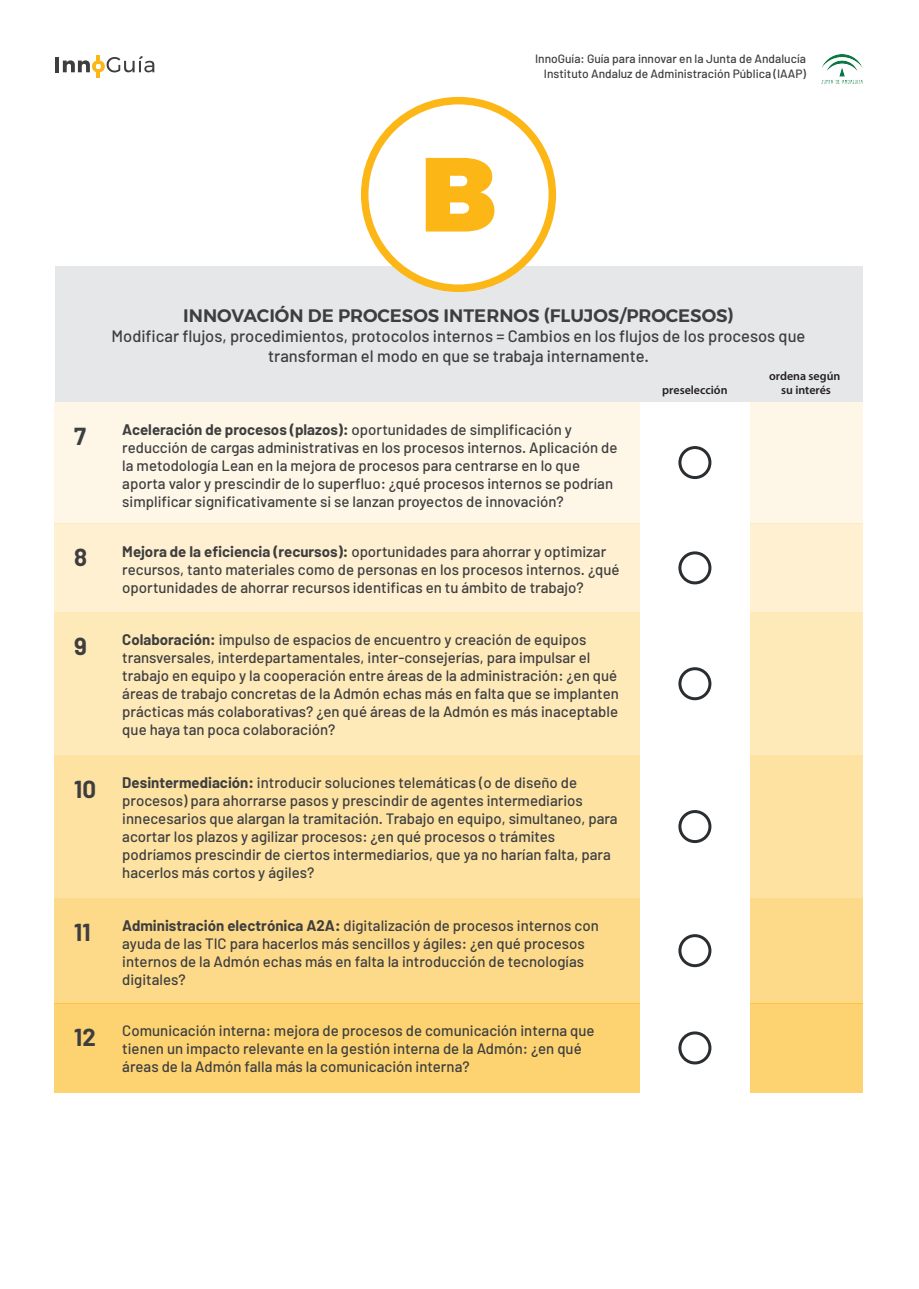
<style>
.page{position:relative;width:919px;height:1289px;background:#fff}
.page>*{position:absolute;margin:0;border:0;box-sizing:border-box;transform-origin:0 0}
.t1{font:900 105px "Montserrat";color:#fcb615}
.t2{font:700 24px "Barlow";color:#3e3e3f}
.t3{font:600 18px "Montserrat";color:#3e3e3f}
.t4{font:500 16.5px/19.8px "Barlow";color:#3e3e3f;text-align:center}
.t5{font:500 15px/18px "Barlow";color:#3e3e3f}
.t6{font:500 12px/14.4px "Barlow";color:#3e3e3f;text-align:right}
.t7{font:600 12px/14.4px "Myriad Pro";color:#231f20;text-align:center}
.s1{font-weight:700}
</style>
<div class="page">
<div style="left:55px;top:266px;width:807px;height:135px;background:#e6e7e9"></div>
<div style="left:365px;top:101px;width:187px;height:187px;background:#fff;border-radius:50%"></div>
<div style="left:361px;top:97px;width:195px;height:195px;border:8px solid #fcb615;border-radius:50%"></div>
<div style="left:678px;top:446px;width:33px;height:33px;border:3px solid #2a2e31;border-radius:50%"></div>
<div style="left:55px;top:401px;width:585px;height:122px;background:#fef7e8"></div>
<div style="left:55px;top:523px;width:585px;height:89px;background:#fef0d1"></div>
<div style="left:55px;top:612px;width:585px;height:143px;background:#fee9b9"></div>
<div style="left:55px;top:755px;width:585px;height:142px;background:#fde2a2"></div>
<div style="left:55px;top:897px;width:585px;height:106px;background:#fdda8a"></div>
<div style="left:55px;top:1003px;width:585px;height:89px;background:#fdd372"></div>
<div style="left:749px;top:401px;width:113px;height:122px;background:#fef7e8"></div>
<div style="left:749px;top:523px;width:113px;height:89px;background:#fef0d1"></div>
<div style="left:749px;top:612px;width:113px;height:143px;background:#fee9b9"></div>
<div style="left:749px;top:755px;width:113px;height:142px;background:#fde2a2"></div>
<div style="left:749px;top:897px;width:113px;height:106px;background:#fdda8a"></div>
<div style="left:749px;top:1003px;width:113px;height:89px;background:#fdd372"></div>
<div style="left:678px;top:551px;width:33px;height:33px;border:3px solid #2a2e31;border-radius:50%"></div>
<div style="left:678px;top:667px;width:33px;height:33px;border:3px solid #2a2e31;border-radius:50%"></div>
<div style="left:678px;top:810px;width:33px;height:33px;border:3px solid #2a2e31;border-radius:50%"></div>
<div style="left:678px;top:934px;width:33px;height:33px;border:3px solid #2a2e31;border-radius:50%"></div>
<div style="left:678px;top:1031px;width:33px;height:33px;border:3px solid #2a2e31;border-radius:50%"></div>
<hr style="left:55px;top:57px;width:4px;height:15px;background:#3e3e3f">
<svg style="left:63px;top:55px;width:91px;height:23px"></svg>
<img style="left:821px;top:55px;width:41px;height:28px">
<p class="t6" style="left:535px;top:51px;width:272px">InnoGuía: Guía para innovar en la Junta de Andalucía<br>Instituto Andaluz de Administración Pública (IAAP)</p>
<h1 class="t1" style="left:420px;top:108px;width:78px">B</h1>
<h2 class="t2" style="left:74px;top:421px;width:13px">7</h2>
<h2 class="t2" style="left:74px;top:543px;width:14px">8</h2>
<h2 class="t2" style="left:74px;top:631px;width:14px">9</h2>
<h2 class="t2" style="left:74px;top:774px;width:23px">10</h2>
<h2 class="t2" style="left:74px;top:917px;width:18px">11</h2>
<h2 class="t2" style="left:74px;top:1022px;width:23px">12</h2>
<p class="t3" style="left:183px;top:301px;width:552px">INNOVACIÓN DE PROCESOS INTERNOS (FLUJOS/PROCESOS)</p>
<p class="t4" style="left:112px;top:325px;width:695px">Modificar flujos, procedimientos, protocolos internos = Cambios en los flujos de los procesos que transforman el modo en que se trabaja internamente.</p>
<p class="t5" style="left:122px;top:420px;width:496px"><span class="s1">Aceleración de procesos (plazos):</span> oportunidades de simplificación y reducción de cargas administrativas en los procesos internos. Aplicación de la metodología Lean en la mejora de procesos para centrarse en lo que aporta valor y prescindir de lo superfluo: ¿qué procesos internos se podrían simplificar significativamente si se lanzan proyectos de innovación?</p>
<p class="t5" style="left:122px;top:542px;width:498px"><span class="s1">Mejora de la eficiencia (recursos):</span> oportunidades para ahorrar y optimizar recursos, tanto materiales como de personas en los procesos internos. ¿qué oportunidades de ahorrar recursos identificas en tu ámbito de trabajo?</p>
<p class="t5" style="left:122px;top:630px;width:498px"><span class="s1">Colaboración:</span> impulso de espacios de encuentro y creación de equipos transversales, interdepartamentales, inter-consejerías, para impulsar el trabajo en equipo y la cooperación entre áreas de la administración: ¿en qué áreas de trabajo concretas de la Admón echas más en falta que se implanten prácticas más colaborativas? ¿en qué áreas de la Admón es más inaceptable que haya tan poca colaboración?</p>
<p class="t5" style="left:122px;top:773px;width:497px"><span class="s1">Desintermediación:</span> introducir soluciones telemáticas (o de diseño de procesos) para ahorrarse pasos y prescindir de agentes intermediarios innecesarios que alargan la tramitación. Trabajo en equipo, simultaneo, para acortar los plazos y agilizar procesos: ¿en qué procesos o trámites podríamos prescindir de ciertos intermediarios, que ya no harían falta, para hacerlos más cortos y ágiles?</p>
<p class="t5" style="left:122px;top:916px;width:478px"><span class="s1">Administración electrónica A2A:</span> digitalización de procesos internos con ayuda de las TIC para hacerlos más sencillos y ágiles: ¿en qué procesos internos de la Admón echas más en falta la introducción de tecnologías digitales?</p>
<p class="t5" style="left:122px;top:1021px;width:474px">Comunicación interna: mejora de procesos de comunicación interna que tienen un impacto relevante en la gestión interna de la Admón: ¿en qué áreas de la Admón falla más la comunicación interna?</p>
<p class="t7" style="left:662px;top:383px;width:67px">preselección</p>
<p class="t7" style="left:769px;top:368px;width:73px">ordena según su interés</p>
</div>
